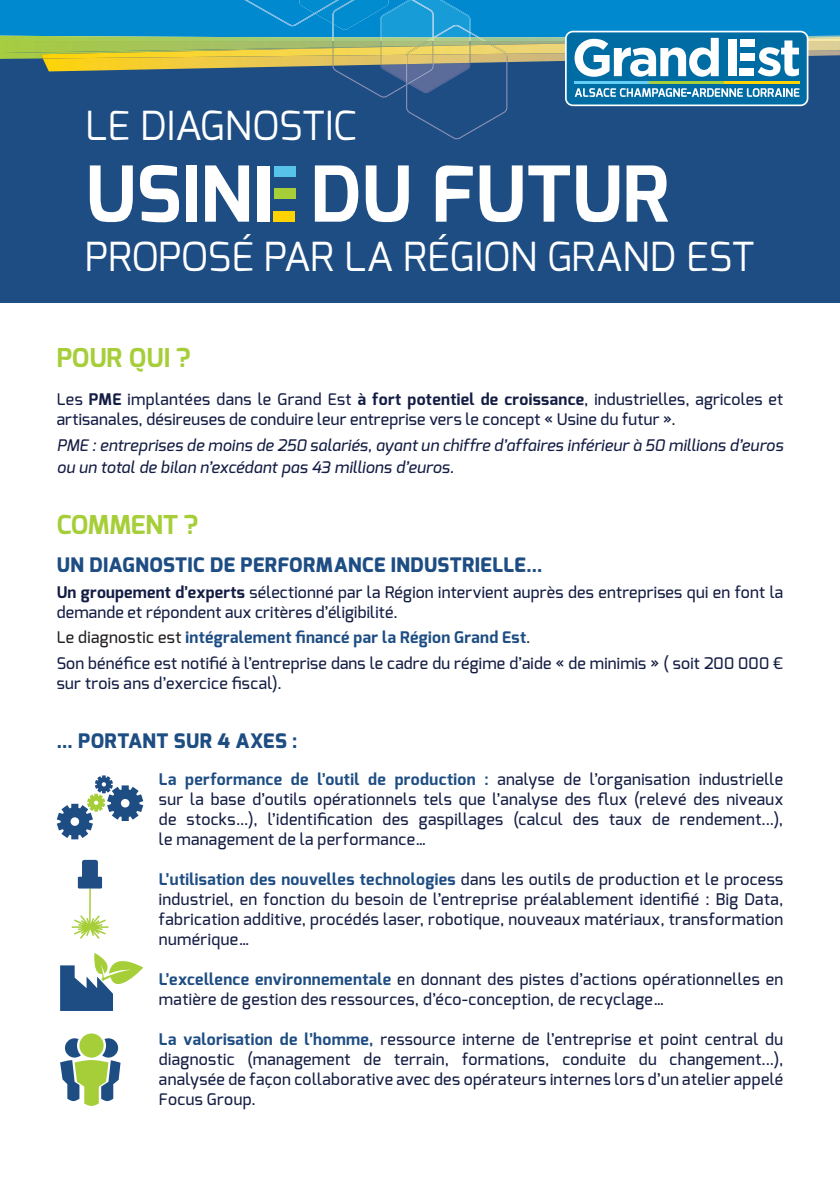
<style>
.page{position:relative;width:840px;height:1191px;background:#fff}
.page>*{position:absolute;margin:0;border:0;box-sizing:border-box;transform-origin:0 0}
.t1{font:700 76.8px "Exo";color:#fff}
.t2{font:40px "Exo";color:#fff}
.t3{font:700 26px "Exo";letter-spacing:-.01em;color:#a6ce39}
.t4{font:800 20px "Exo";letter-spacing:.02em;color:#1d4d83}
.t5{font:500 16px/20px "Exo";letter-spacing:.015em;color:#131c43}
.t6{font:italic 500 16px/22px "Exo";letter-spacing:.015em;color:#131c43}
.s1{font-weight:700}
.s2{color:#231f20}
.s3{font-weight:700;color:#1d4d83}
</style>
<div class="page">
<svg style="left:60px;top:1038px;width:60px;height:68px"></svg>
<div style="left:79px;top:1033px;width:25px;height:24px;background:#a6ce39;border-radius:50%"></div>
<svg style="left:60px;top:953px;width:83px;height:58px"></svg>
<svg style="left:57px;top:775px;width:86px;height:64px"></svg>
<div style="left:0;top:41px;width:839px;height:261px;background:#1d4d83"></div>
<svg style="left:0;top:0;width:839px;height:139px"></svg>
<div style="left:739px;top:69px;width:14px;height:7px;background:#fff"></div>
<div style="left:739px;top:54px;width:14px;height:7px;background:#fff"></div>
<div style="left:739px;top:39px;width:14px;height:7px;background:#fff"></div>
<div style="left:728px;top:39px;width:8px;height:37px;background:#fff"></div>
<hr style="left:574px;top:81px;width:75px;height:3px;background:#62cdf5">
<hr style="left:649px;top:81px;width:75px;height:3px;background:#a6ce39">
<hr style="left:724px;top:81px;width:75px;height:3px;background:#fed304">
<hr style="left:89px;top:888px;width:2px;height:38px;background:#a6ce39">
<svg style="left:71px;top:913px;width:38px;height:26px"></svg>
<div style="left:78px;top:876px;width:24px;height:12px;background:#204d83"></div>
<div style="left:82px;top:860px;width:16px;height:23px;background:#204d83;border-radius:2px"></div>
<div style="left:273px;top:211px;width:22px;height:11px;background:#fed304"></div>
<div style="left:273px;top:188px;width:22px;height:11px;background:#a6ce39"></div>
<div style="left:273px;top:166px;width:22px;height:11px;background:#57c3e8"></div>
<div style="left:257px;top:166px;width:12px;height:56px;background:#fff"></div>
<h2 class="t2" style="left:85px;top:100px;width:273px">LE DIAGNOSTIC</h2>
<h1 class="t1" style="left:85px;top:145px;width:585px">USIN DU FUTUR</h1>
<h2 class="t2" style="left:85px;top:231px;width:670px">PROPOSÉ PAR LA RÉGION GRAND EST</h2>
<h3 class="t3" style="left:57px;top:341px;width:135px">POUR QUI ?</h3>
<p class="t5" style="left:57px;top:389px;width:727px">Les <span class="s1">PME</span> implantées dans le Grand Est <span class="s1">à fort potentiel de croissance</span>, industrielles, agricoles et artisanales, désireuses de conduire leur entreprise vers le concept « Usine du futur ».</p>
<p class="t6" style="left:57px;top:434px;width:727px">PME : entreprises de moins de 250 salariés, ayant un chiffre d’affaires inférieur à 50 millions d’euros ou un total de bilan n’excédant pas 43 millions d’euros.</p>
<h3 class="t3" style="left:57px;top:508px;width:143px">COMMENT ?</h3>
<p class="t4" style="left:57px;top:552px;width:487px">UN DIAGNOSTIC DE PERFORMANCE INDUSTRIELLE...</p>
<p class="t5" style="left:57px;top:582px;width:727px"><span class="s1">Un groupement d’experts</span> sélectionné par la Région intervient auprès des entreprises qui en font la demande et répondent aux critères d’éligibilité.</p>
<p class="t5" style="left:57px;top:625px;width:727px;line-height:25.6px"><span class="s2">Le diagnostic est</span> <span class="s3">intégralement financé par la Région Grand Est</span><span class="s2">.<br></span>Son bénéfice est notifié à l’entreprise dans le cadre du régime d’aide « de minimis » ( soit 200 000 €</p>
<p class="t5" style="left:57px;top:673px;width:226px">sur trois ans d’exercice fiscal).</p>
<p class="t4" style="left:57px;top:727px;width:242px">... PORTANT SUR 4 AXES :</p>
<p class="t5" style="left:159px;top:769px;width:625px;text-align:justify"><span class="s3">La performance de l’outil de production :</span> analyse de l’organisation industrielle sur la base d’outils opérationnels tels que l’analyse des flux (relevé des niveaux de stocks...), l’identification des gaspillages (calcul des taux de rendement...), le management de la performance…</p>
<p class="t5" style="left:159px;top:869px;width:625px;text-align:justify"><span class="s3">L’utilisation des nouvelles technologies</span> dans les outils de production et le process industriel, en fonction du besoin de l’entreprise préalablement identifié : Big Data, fabrication additive, procédés laser, robotique, nouveaux matériaux, transformation numérique…</p>
<p class="t5" style="left:159px;top:969px;width:625px"><span class="s3">L’excellence environnementale</span> en donnant des pistes d’actions opérationnelles en matière de gestion des ressources, d’éco-conception, de recyclage…</p>
<p class="t5" style="left:159px;top:1029px;width:625px;text-align:justify"><span class="s3">La valorisation de l’homme,</span> ressource interne de l’entreprise et point central du diagnostic (management de terrain, formations, conduite du changement...), analysée de façon collaborative avec des opérateurs internes lors d’un atelier appelé Focus Group.</p>
</div>
